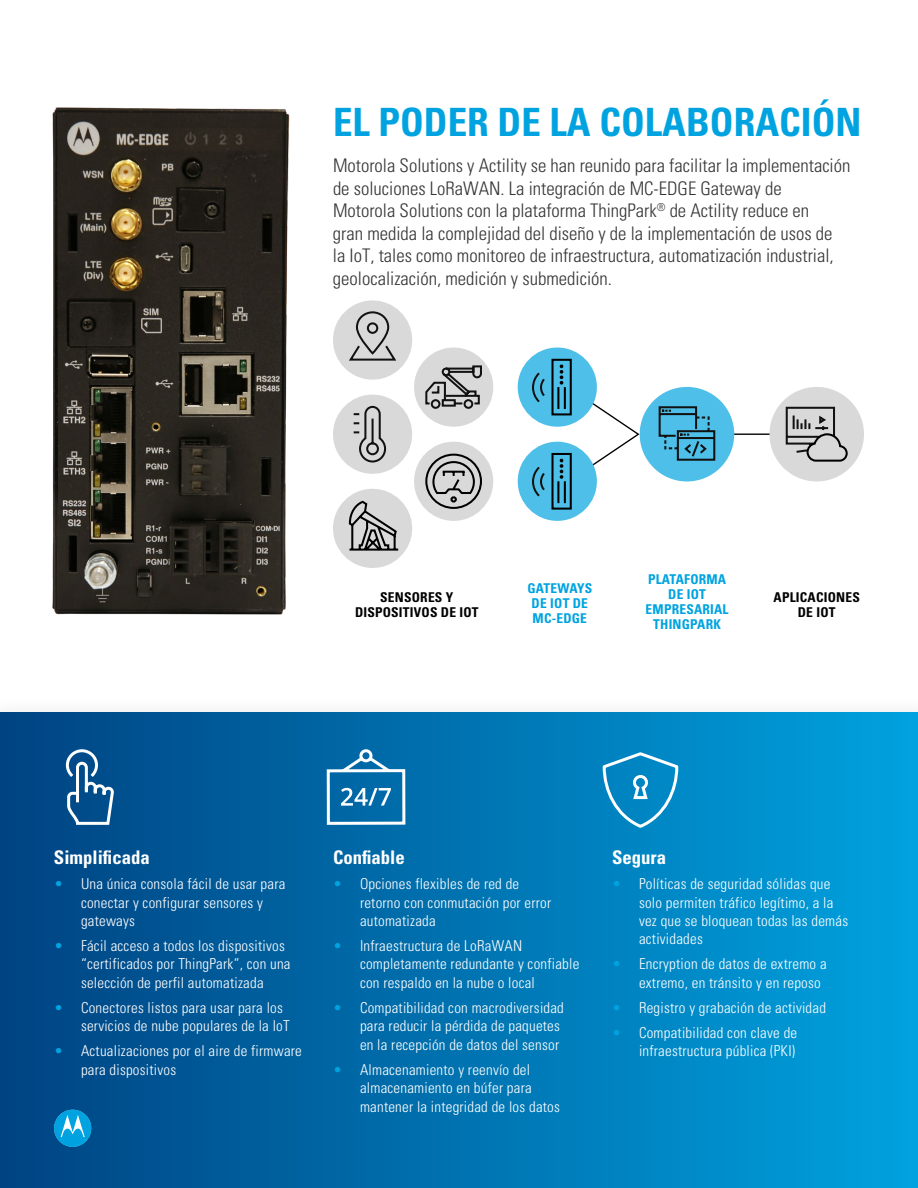
<style>
.page{position:relative;width:918px;height:1188px;background:#fff}
.page>*{position:absolute;margin:0;border:0;box-sizing:border-box;transform-origin:0 0}
.t1{font:700 condensed 39px "Univers LT Std";color:#00a3e0}
.t2{font:300 condensed 18.75px/22.5px "Univers LT Std";color:#343434}
.t3{font:700 condensed 18.75px "Univers LT Std";color:#fff}
.t4{font:300 condensed 15px/18.3px "Univers LT Std";letter-spacing:.015em;color:#fff}
.t5{font:700 condensed 13.5px/15px "Univers LT Std";letter-spacing:.015em;color:#00a3e0;text-align:center}
.t6{font:700 condensed 13.5px/15px "Univers LT Std";letter-spacing:.015em;color:#000;text-align:center}
.s1{color:#00a3e0}
</style>
<div class="page">
<div style="left:0;top:695px;width:918px;height:493px;background:#fbfbfb"></div>
<div style="left:0;top:713px;width:918px;height:475px;background:linear-gradient(to right,#004382,#00a2df)"></div>
<img style="left:52px;top:107px;width:238px;height:508px">
<hr style="left:700px;top:434px;width:122px;height:1px;background:#000">
<svg style="left:54px;top:1110px;width:37px;height:37px"></svg>
<div style="left:333px;top:300px;width:79px;height:80px;background:#d9d9d9;border-radius:50%"></div>
<div style="left:518px;top:348px;width:79px;height:79px;background:#4dbfe9;border-radius:50%"></div>
<div style="left:640px;top:387px;width:94px;height:94px;background:#4dbfe9;border-radius:50%"></div>
<div style="left:769px;top:387px;width:95px;height:94px;background:#d9d9d9;border-radius:50%"></div>
<div style="left:518px;top:442px;width:79px;height:79px;background:#4dbfe9;border-radius:50%"></div>
<div style="left:333px;top:395px;width:79px;height:79px;background:#d9d9d9;border-radius:50%"></div>
<div style="left:333px;top:489px;width:79px;height:79px;background:#d9d9d9;border-radius:50%"></div>
<div style="left:414px;top:348px;width:79px;height:79px;background:#d9d9d9;border-radius:50%"></div>
<div style="left:414px;top:442px;width:79px;height:79px;background:#d9d9d9;border-radius:50%"></div>
<svg style="left:64px;top:748px;width:50px;height:79px"></svg>
<svg style="left:325px;top:748px;width:82px;height:78px;background:#3386b8"></svg>
<svg style="left:601px;top:751px;width:79px;height:79px;background:#2396cb"></svg>
<svg style="left:531px;top:358px;width:110px;height:153px"></svg>
<svg style="left:349px;top:311px;width:48px;height:50px"></svg>
<svg style="left:658px;top:406px;width:58px;height:55px"></svg>
<svg style="left:785px;top:406px;width:63px;height:56px"></svg>
<svg style="left:425px;top:365px;width:57px;height:44px"></svg>
<svg style="left:353px;top:405px;width:34px;height:58px"></svg>
<svg style="left:424px;top:453px;width:59px;height:57px"></svg>
<svg style="left:348px;top:500px;width:51px;height:51px"></svg>
<h1 class="t1" style="left:333px;top:98px;width:530px">EL PODER DE LA COLABORACIÓN</h1>
<p class="t2" style="left:333px;top:154px;width:519px">Motorola Solutions y Actility se han reunido para facilitar la implementación de soluciones LoRaWAN. La integración de MC-EDGE Gateway de<br>Motorola Solutions con la plataforma ThingPark<sup>®</sup> de Actility reduce en<br>gran medida la complejidad del diseño y de la implementación de usos de<br>la IoT, tales como monitoreo de infraestructura, automatización industrial, geolocalización, medición y submedición.</p>
<p class="t5" style="left:646px;top:571px;width:85px">PLATAFORMA<br>DE IOT<br>EMPRESARIAL<br>THINGPARK</p>
<p class="t6" style="left:355px;top:590px;width:125px">SENSORES Y<br>DISPOSITIVOS DE IOT</p>
<p class="t5" style="left:527px;top:580px;width:66px">GATEWAYS<br>DE IOT DE<br>MC-EDGE</p>
<p class="t6" style="left:774px;top:590px;width:88px">APLICACIONES<br>DE IOT</p>
<p class="t3" style="left:54px;top:846px;width:97px">Simplificada</p>
<p class="t4" style="left:81px;top:875px;width:206px;text-indent:-27px"><span class="s1">•</span> Una única consola fácil de usar para conectar y configurar sensores y gateways</p>
<p class="t4" style="left:81px;top:937px;width:211px;text-indent:-27px"><span class="s1">•</span> Fácil acceso a todos los dispositivos “certificados por ThingPark”, con una selección de perfil automatizada</p>
<p class="t4" style="left:81px;top:999px;width:210px;text-indent:-27px"><span class="s1">•</span> Conectores listos para usar para los servicios de nube populares de la IoT</p>
<p class="t4" style="left:81px;top:1042px;width:222px;text-indent:-27px"><span class="s1">•</span> Actualizaciones por el aire de firmware para dispositivos</p>
<p class="t3" style="left:333px;top:846px;width:73px">Confiable</p>
<p class="t4" style="left:360px;top:875px;width:193px;text-indent:-27px"><span class="s1">•</span> Opciones flexibles de red de retorno con conmutación por error automatizada</p>
<p class="t4" style="left:360px;top:937px;width:221px;text-indent:-27px"><span class="s1">•</span> Infraestructura de LoRaWAN completamente redundante y confiable con respaldo en la nube o local</p>
<p class="t4" style="left:360px;top:998px;width:205px;text-indent:-27px"><span class="s1">•</span> Compatibilidad con macrodiversidad para reducir la pérdida de paquetes en la recepción de datos del sensor</p>
<p class="t4" style="left:360px;top:1060px;width:202px;text-indent:-27px"><span class="s1">•</span> Almacenamiento y reenvío del almacenamiento en búfer para mantener la integridad de los datos</p>
<p class="t3" style="left:612px;top:846px;width:56px">Segura</p>
<p class="t4" style="left:639px;top:875px;width:211px;text-indent:-27px"><span class="s1">•</span> Políticas de seguridad sólidas que solo permiten tráfico legítimo, a la vez que se bloquean todas las demás actividades</p>
<p class="t4" style="left:639px;top:955px;width:189px;text-indent:-27px"><span class="s1">•</span> Encryption de datos de extremo a extremo, en tránsito y en reposo</p>
<p class="t4" style="left:612px;top:999px;width:216px"><span class="s1">•</span> Registro y grabación de actividad</p>
<p class="t4" style="left:612px;top:1024px;width:187px;text-align:right"><span class="s1">•</span> Compatibilidad con clave de infraestructura pública (PKI)</p>
</div>
